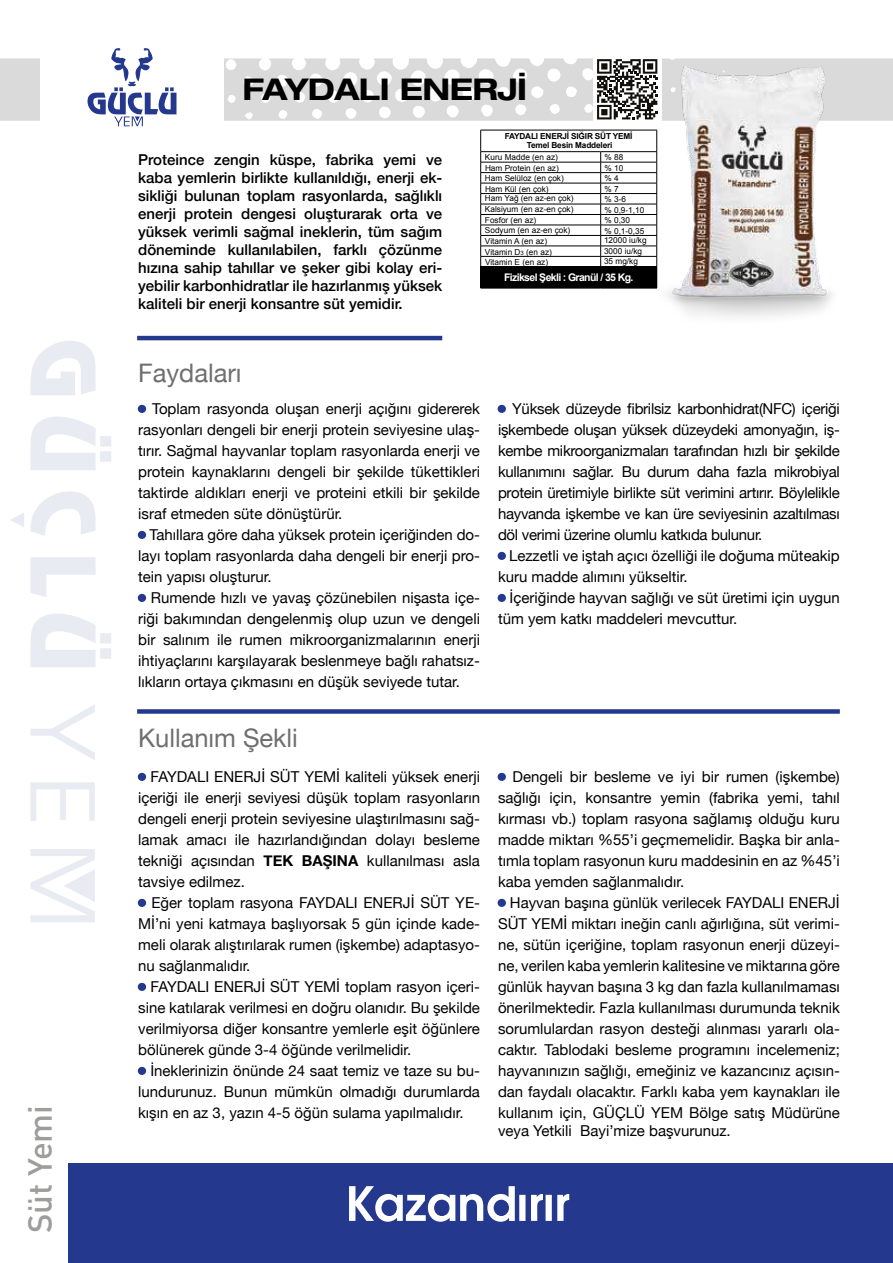
<style>
.page{position:relative;width:893px;height:1263px;background:#fff}
.page>*{position:absolute;margin:0;border:0;box-sizing:border-box;transform-origin:0 0}
.t1{font:500 33px "DIN Pro";color:#9d9d9c}
.t2{font:700 expanded 30px "Helvetica Neue LT Pro";letter-spacing:-.02em;color:#000}
.t3{font:25.5px "Helvetica Neue";color:#706f6f}
.t4{font:15px/21px "Helvetica Neue";color:#000;text-align:justify}
.t5{font:500 15px/18px "Helvetica Neue";color:#000;text-align:justify}
.t6{font:700 10.5px "Arial";letter-spacing:-.06em;color:#fff}
.t7{font:8.25px/10.4px "Arial";color:#000}
.t8{font:700 8.25px/9px "Arial";letter-spacing:-.02em;color:#000;text-align:center}
.s1{font-size:6px}
.s2{font-weight:500;font-size:14.4px;color:#24388d}
.s3{font-weight:700}
</style>
<div class="page">
<div style="left:68px;top:1163px;width:825px;height:100px;background:#24388d"></div>
<svg style="left:349px;top:1186px;width:220px;height:36px"></svg>
<svg style="left:11px;top:513px;width:13px;height:14px"></svg>
<svg style="left:31px;top:341px;width:65px;height:54px"></svg>
<svg style="left:31px;top:417px;width:80px;height:53px"></svg>
<svg style="left:31px;top:491px;width:65px;height:45px"></svg>
<svg style="left:31px;top:557px;width:65px;height:40px"></svg>
<svg style="left:31px;top:614px;width:80px;height:53px"></svg>
<svg style="left:31px;top:704px;width:64px;height:56px"></svg>
<svg style="left:31px;top:782px;width:64px;height:39px"></svg>
<svg style="left:31px;top:849px;width:64px;height:73px"></svg>
<svg style="left:0;top:58px;width:893px;height:63px;fill:#dadada"></svg>
<div style="left:40px;top:51px;width:184px;height:76px;background:#fff"></div>
<img style="left:653px;top:67px;width:188px;height:250px">
<svg style="left:137px;top:404px;width:10px;height:9px"></svg>
<svg style="left:137px;top:530px;width:10px;height:9px"></svg>
<svg style="left:137px;top:593px;width:10px;height:9px"></svg>
<svg style="left:497px;top:404px;width:9px;height:9px"></svg>
<svg style="left:497px;top:551px;width:9px;height:9px"></svg>
<svg style="left:497px;top:593px;width:9px;height:9px"></svg>
<hr style="left:137px;top:336px;width:305px;height:4px;background:#24388d">
<div style="left:137px;top:709px;width:703px;height:5px;background:#24388d"></div>
<div style="left:481px;top:267px;width:176px;height:21px;background:#000"></div>
<svg style="left:600px;top:152px;width:1px;height:115px"></svg>
<hr style="left:480px;top:130px;width:121px;height:1px;background:#000">
<hr style="left:601px;top:130px;width:56px;height:1px;background:#000">
<hr style="left:480px;top:151px;width:121px;height:1px;background:#000">
<hr style="left:601px;top:151px;width:56px;height:1px;background:#000">
<hr style="left:480px;top:162px;width:121px;height:1px;background:#000">
<hr style="left:601px;top:162px;width:56px;height:1px;background:#000">
<hr style="left:480px;top:172px;width:121px;height:1px;background:#000">
<hr style="left:601px;top:172px;width:56px;height:1px;background:#000">
<hr style="left:480px;top:183px;width:121px;height:1px;background:#000">
<hr style="left:601px;top:183px;width:56px;height:1px;background:#000">
<hr style="left:480px;top:193px;width:121px;height:1px;background:#000">
<hr style="left:601px;top:193px;width:56px;height:1px;background:#000">
<hr style="left:480px;top:204px;width:121px;height:1px;background:#000">
<hr style="left:601px;top:204px;width:56px;height:1px;background:#000">
<hr style="left:480px;top:214px;width:121px;height:1px;background:#000">
<hr style="left:601px;top:214px;width:56px;height:1px;background:#000">
<hr style="left:480px;top:225px;width:121px;height:1px;background:#000">
<hr style="left:601px;top:225px;width:56px;height:1px;background:#000">
<hr style="left:480px;top:235px;width:121px;height:1px;background:#000">
<hr style="left:601px;top:235px;width:56px;height:1px;background:#000">
<hr style="left:480px;top:246px;width:121px;height:1px;background:#000">
<hr style="left:601px;top:246px;width:56px;height:1px;background:#000">
<hr style="left:480px;top:256px;width:121px;height:1px;background:#000">
<hr style="left:601px;top:256px;width:56px;height:1px;background:#000">
<svg style="left:480px;top:130px;width:1px;height:158px"></svg>
<svg style="left:656px;top:130px;width:1px;height:137px"></svg>
<hr style="left:480px;top:288px;width:121px;height:1px;background:#000">
<hr style="left:601px;top:288px;width:56px;height:1px;background:#000">
<svg style="left:593px;top:58px;width:68px;height:63px"></svg>
<svg style="left:597px;top:59px;width:60px;height:60px"></svg>
<svg style="left:137px;top:772px;width:10px;height:9px"></svg>
<svg style="left:137px;top:898px;width:10px;height:9px"></svg>
<svg style="left:137px;top:982px;width:10px;height:9px"></svg>
<svg style="left:137px;top:1066px;width:10px;height:9px"></svg>
<svg style="left:497px;top:772px;width:9px;height:9px"></svg>
<svg style="left:497px;top:898px;width:9px;height:9px"></svg>
<svg style="left:88px;top:48px;width:88px;height:78px"></svg>
<h1 class="t1" style="left:17px;top:1233px;width:130px;rotate:-90deg">Süt Yemi</h1>
<h2 class="t2" style="left:242px;top:71px;width:286px">FAYDALI ENERJİ</h2>
<p class="t5" style="left:138px;top:150px;width:306px">Proteince zengin küspe, fabrika yemi ve kaba yemlerin birlikte kullanıldığı, enerji ek&shy;sikliği bulunan toplam rasyonlarda, sağlıklı enerji protein dengesi oluşturarak orta ve yüksek verimli sağmal ineklerin, tüm sağım döneminde kullanılabilen, farklı çözünme hızına sahip tahıllar ve şeker gibi kolay eri&shy;yebilir karbonhidratlar ile hazırlanmış yüksek kaliteli bir enerji konsantre süt yemidir.</p>
<h3 class="t3" style="left:138px;top:355px;width:105px">Faydaları</h3>
<p class="t8" style="left:505px;top:132px;width:129px">FAYDALI ENERJİ SIĞIR SÜT YEMİ<br>Temel Besin Maddeleri</p>
<p class="t7" style="left:485px;top:152px;width:74px">Kuru Madde (en az)</p>
<p class="t7" style="left:604px;top:152px;width:20px">% 88</p>
<p class="t7" style="left:485px;top:163px;width:75px">Ham Protein (en az)</p>
<p class="t7" style="left:604px;top:163px;width:20px">% 10</p>
<p class="t7" style="left:485px;top:184px;width:65px">Ham Kül (en çok)</p>
<p class="t7" style="left:604px;top:184px;width:16px">% 7</p>
<p class="t7" style="left:485px;top:173px;width:80px">Ham Selüloz (en çok)</p>
<p class="t7" style="left:604px;top:173px;width:16px">% 4</p>
<p class="t7" style="left:485px;top:193px;width:90px">Ham Yağ (en az-en çok)</p>
<p class="t7" style="left:604px;top:194px;width:23px">% 3-6</p>
<p class="t7" style="left:485px;top:204px;width:90px">Kalsiyum (en az-en çok)<br>Fosfor (en az)</p>
<p class="t7" style="left:604px;top:205px;width:41px">% 0,9-1,10 % 0,30</p>
<p class="t7" style="left:485px;top:225px;width:87px">Sodyum (en az-en çok)</p>
<p class="t7" style="left:604px;top:225px;width:41px">% 0,1-0,35</p>
<p class="t7" style="left:485px;top:236px;width:64px">Vitamin A (en az)</p>
<p class="t7" style="left:604px;top:235px;width:44px">12000 iu/kg</p>
<p class="t7" style="left:485px;top:247px;width:68px">Vitamin D<span class="s1">3</span> (en az)</p>
<p class="t7" style="left:604px;top:246px;width:40px">3000 iu/kg</p>
<p class="t7" style="left:485px;top:257px;width:65px">Vitamin E (en az)</p>
<p class="t7" style="left:604px;top:256px;width:35px">35 mg/kg</p>
<p class="t6" style="left:504px;top:270px;width:131px">Fiziksel Şekli : Granül / 35 Kg.</p>
<p class="t4" style="left:138px;top:399px;width:343px"><span class="s2">•</span> Toplam rasyonda oluşan enerji açığını gidererek rasyonları dengeli bir enerji protein seviyesine ulaş&shy;tırır. Sağmal hayvanlar toplam rasyonlarda enerji ve protein kaynaklarını dengeli bir şekilde tükettikleri taktirde aldıkları enerji ve proteini etkili bir şekilde israf etmeden süte dönüştürür.</p>
<p class="t4" style="left:138px;top:525px;width:343px"><span class="s2">•</span> Tahıllara göre daha yüksek protein içeriğinden do&shy;layı toplam rasyonlarda daha dengeli bir enerji pro&shy;tein yapısı oluşturur.</p>
<p class="t4" style="left:138px;top:588px;width:343px"><span class="s2">•</span> Rumende hızlı ve yavaş çözünebilen nişasta içe&shy;riği bakımından dengelenmiş olup uzun ve dengeli bir salınım ile rumen mikroorganizmalarının enerji ihtiyaçlarını karşılayarak beslenmeye bağlı rahatsız&shy;lıkların ortaya çıkmasını en düşük seviyede tutar.</p>
<h3 class="t3" style="left:138px;top:720px;width:161px">Kullanım Şekli</h3>
<p class="t4" style="left:138px;top:767px;width:343px"><span class="s2">•</span> FAYDALI ENERJİ SÜT YEMİ kaliteli yüksek enerji içeriği ile enerji seviyesi düşük toplam rasyonların dengeli enerji protein seviyesine ulaştırılmasını sağ&shy;lamak amacı ile hazırlandığından dolayı besleme tekniği açısından <span class="s3">TEK BAŞINA</span> kullanılması asla tavsiye edilmez.</p>
<p class="t4" style="left:138px;top:893px;width:343px"><span class="s2">•</span> Eğer toplam rasyona FAYDALI ENERJİ SÜT YE-Mİ’ni yeni katmaya başlıyorsak 5 gün içinde kade&shy;meli olarak alıştırılarak rumen (işkembe) adaptasyo&shy;nu sağlanmalıdır.</p>
<p class="t4" style="left:138px;top:977px;width:343px"><span class="s2">•</span> FAYDALI ENERJİ SÜT YEMİ toplam rasyon içeri&shy;sine katılarak verilmesi en doğru olanıdır. Bu şekilde verilmiyorsa diğer konsantre yemlerle eşit öğünlere bölünerek günde 3-4 öğünde verilmelidir.</p>
<p class="t4" style="left:138px;top:1061px;width:343px"><span class="s2">•</span> İneklerinizin önünde 24 saat temiz ve taze su bu&shy;lundurunuz. Bunun mümkün olmadığı durumlarda kışın en az 3, yazın 4-5 öğün sulama yapılmalıdır.</p>
<p class="t4" style="left:498px;top:399px;width:343px"><span class="s2">•</span> Yüksek düzeyde fibrilsiz karbonhidrat(NFC) içeriği işkembede oluşan yüksek düzeydeki amonyağın, iş&shy;kembe mikroorganizmaları tarafından hızlı bir şekilde kullanımını sağlar. Bu durum daha fazla mikrobiyal protein üretimiyle birlikte süt verimini artırır. Böylelikle hayvanda işkembe ve kan üre seviyesinin azaltılması döl verimi üzerine olumlu katkıda bulunur.</p>
<p class="t4" style="left:498px;top:546px;width:343px"><span class="s2">•</span> Lezzetli ve iştah açıcı özelliği ile doğuma müteakip kuru madde alımını yükseltir.</p>
<p class="t4" style="left:498px;top:588px;width:343px"><span class="s2">•</span> İçeriğinde hayvan sağlığı ve süt üretimi için uygun tüm yem katkı maddeleri mevcuttur.</p>
<p class="t4" style="left:498px;top:767px;width:343px"><span class="s2">•</span> Dengeli bir besleme ve iyi bir rumen (işkembe) sağlığı için, konsantre yemin (fabrika yemi, tahıl kırması vb.) toplam rasyona sağlamış olduğu kuru madde miktarı %55’i geçmemelidir. Başka bir anla&shy;tımla toplam rasyonun kuru maddesinin en az %45’i kaba yemden sağlanmalıdır.</p>
<p class="t4" style="left:498px;top:893px;width:343px"><span class="s2">•</span> Hayvan başına günlük verilecek FAYDALI ENERJİ SÜT YEMİ miktarı ineğin canlı ağırlığına, süt verimi&shy;ne, sütün içeriğine, toplam rasyonun enerji düzeyi&shy;ne, verilen kaba yemlerin kalitesine ve miktarına göre günlük hayvan başına 3 kg dan fazla kullanılmaması önerilmektedir. Fazla kullanılması durumunda teknik sorumlulardan rasyon desteği alınması yararlı ola&shy;caktır. Tablodaki besleme programını incelemeniz; hayvanınızın sağlığı, emeğiniz ve kazancınız açısın&shy;dan faydalı olacaktır. Farklı kaba yem kaynakları ile kullanım için, GÜÇLÜ YEM Bölge satış Müdürüne</p>
<p class="t4" style="left:498px;top:1121px;width:234px">veya Yetkili Bayi’mize başvurunuz.</p>
</div>
